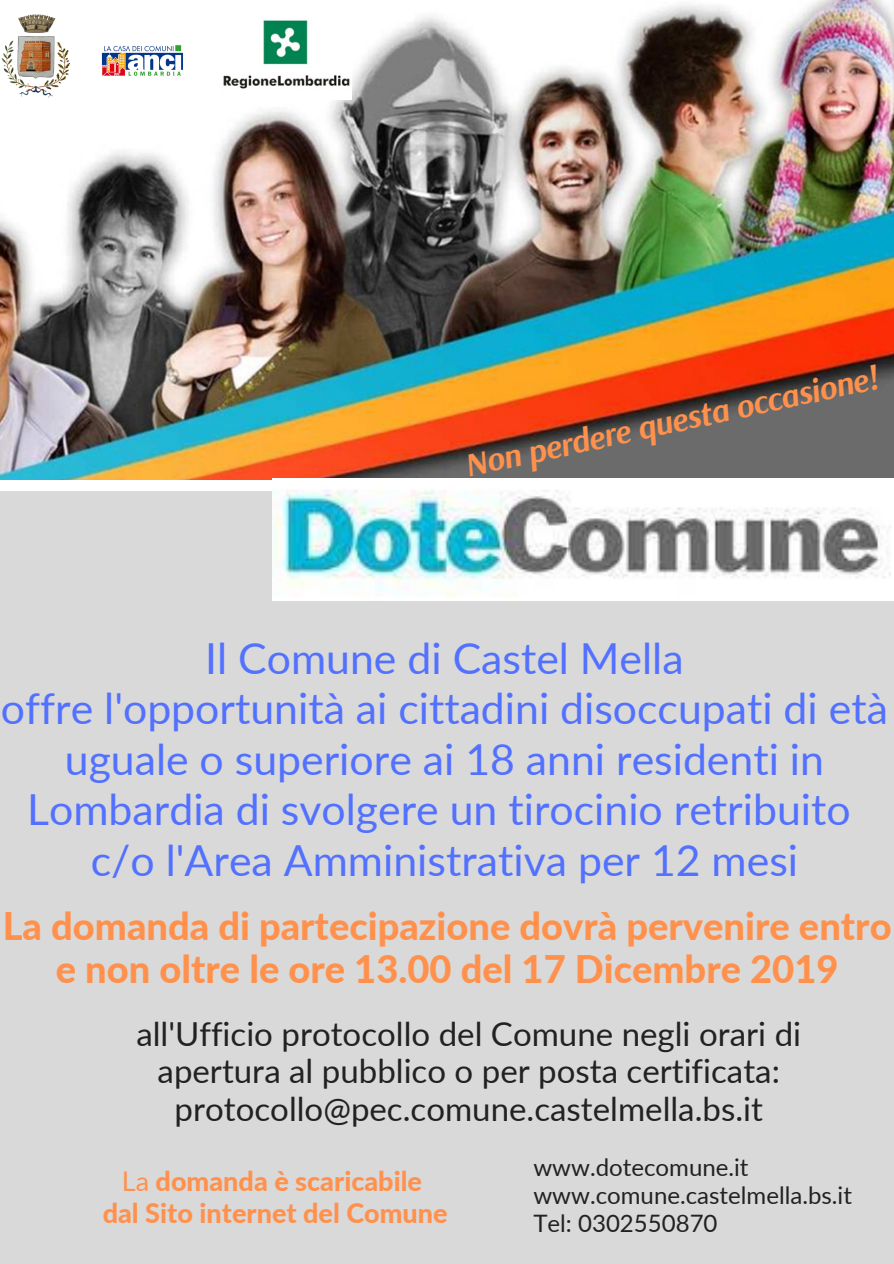
<style>
.page{position:relative;width:894px;height:1264px;background:#fff}
.page>*{position:absolute;margin:0;border:0;box-sizing:border-box;transform-origin:0 0}
.t1{font:42.75px/50.6px "Lato";color:#5271ff;text-align:center}
.t2{font:800 38.1px/42.8px "Lato";color:#ff914d;text-align:center}
.t3{font:33px/38px "Lato";color:#222;text-align:center}
.t4{font:italic 700 33px "Arsenal";color:#ff914d}
.t5{font:800 27px/32.1px "Lato";color:#ff914d;text-align:center}
.t6{font:24px/28px "Lato";color:#222}
.s1{font-weight:400}
</style>
<div class="page">
<img style="left:0;top:0;width:893px;height:479px">
<img style="left:2px;top:9px;width:68px;height:96px">
<img style="left:221px;top:9px;width:131px;height:90px">
<img style="left:70px;top:9px;width:144px;height:102px">
<div style="left:0;top:491px;width:893px;height:772px;background:#d9d9d9"></div>
<img style="left:272px;top:478px;width:621px;height:122px">
<p class="t4" style="left:461px;top:444px;width:423px;rotate:-12deg">Non perdere questa occasione!</p>
<p class="t1" style="left:1px;top:631px;width:888px">Il Comune di Castel Mella<br>offre l'opportunità ai cittadini disoccupati di età uguale o superiore ai 18 anni residenti in Lombardia di svolgere un tirocinio retribuito c/o l'Area Amministrativa per 12 mesi</p>
<p class="t2" style="left:3px;top:903px;width:890px">La domanda di partecipazione dovrà pervenire entro e non oltre le ore 13.00 del 17 Dicembre 2019</p>
<p class="t3" style="left:136px;top:1013px;width:666px">all'Ufficio protocollo del Comune negli orari di apertura al pubblico o per posta certificata: protocollo@pec.comune.castelmella.bs.it</p>
<p class="t6" style="left:533px;top:1152px;width:320px">www.dotecomune.it www.comune.castelmella.bs.it<br>Tel: 0302550870</p>
<p class="t5" style="left:103px;top:1163px;width:346px"><span class="s1">La</span> domanda è scaricabile<br>dal Sito internet del Comune</p>
</div>
